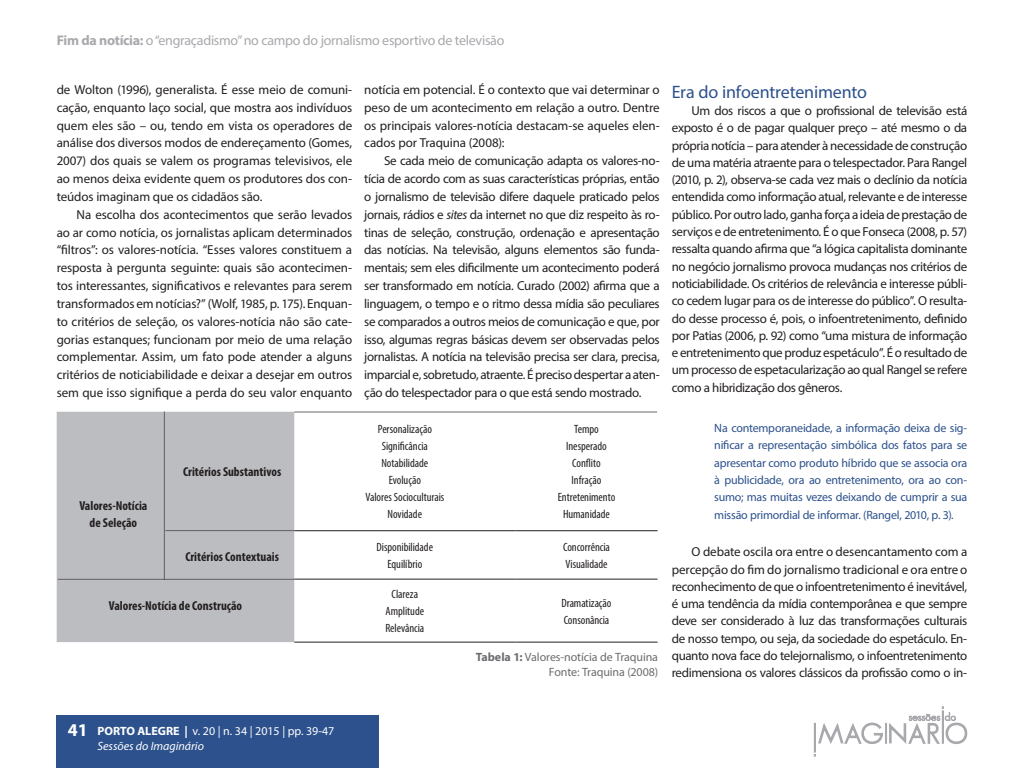
<style>
.page{position:relative;width:1024px;height:768px;background:#fff}
.page>*{position:absolute;margin:0;border:0;box-sizing:border-box;transform-origin:0 0}
.t1{font:18px "Myriad Pro";letter-spacing:-.01em;color:#2c518c}
.t2{font:700 18px "Myriad Pro";color:#fff}
.t3{font:14px "Myriad Pro";letter-spacing:-.02em;color:#a8a9ad}
.t4{font:13px/17.8px "Myriad Pro";letter-spacing:-.02em;color:#231f20;text-align:justify}
.t5{font:700 condensed 13px/17px "Myriad Pro";color:#231f20;text-align:center}
.t6{font:12px/17.3px "Myriad Pro";letter-spacing:-.02em;color:#2c518c;text-align:justify}
.t7{font:condensed 12px/17px "Myriad Pro";letter-spacing:-.005em;color:#231f20;text-align:center}
.t8{font:12px/15px "Myriad Pro";color:#fff}
.t9{font:12px/15px "Myriad Pro";letter-spacing:-.01em;color:#6c6d70;text-align:right}
.s1{font-weight:700}
.s2{font-style:italic}
</style>
<div class="page">
<div style="left:57px;top:715px;width:322px;height:53px;background:#2c518c"></div>
<hr style="left:814px;top:723px;width:2px;height:30px;background:#a8a9ad">
<svg style="left:818px;top:706px;width:150px;height:38px"></svg>
<div style="left:57px;top:412px;width:237px;height:230px;background:#bcbdc0"></div>
<hr style="left:294px;top:530px;width:221px;height:1px;background:#231f20">
<hr style="left:515px;top:530px;width:143px;height:1px;background:#231f20">
<hr style="left:294px;top:579px;width:221px;height:1px;background:#231f20">
<hr style="left:515px;top:579px;width:143px;height:1px;background:#231f20">
<hr style="left:294px;top:642px;width:221px;height:1px;background:#231f20">
<hr style="left:515px;top:642px;width:143px;height:1px;background:#231f20">
<hr style="left:165px;top:530px;width:129px;height:1px;background:#333">
<hr style="left:294px;top:412px;width:363px;height:1px;background:#231f20">
<hr style="left:164px;top:411px;width:1px;height:169px;background:#333">
<hr style="left:58px;top:579px;width:236px;height:1px;background:#333">
<p class="t3" style="left:57px;top:32px;width:449px"><span class="s1">Fim da notícia:</span> o “engraçadismo” no campo do jornalismo esportivo de televisão</p>
<p class="t4" style="left:57px;top:80px;width:297px">de Wolton (1996), generalista. É esse meio de comuni&shy;cação, enquanto laço social, que mostra aos indivíduos quem eles são – ou, tendo em vista os operadores de análise dos diversos modos de endereçamento (Gomes, 2007) dos quais se valem os programas televisivos, ele ao menos deixa evidente quem os produtores dos con&shy;teúdos imaginam que os cidadãos são.</p>
<p class="t4" style="left:57px;top:205px;width:297px;text-indent:20px">Na escolha dos acontecimentos que serão levados ao ar como notícia, os jornalistas aplicam determinados “filtros”: os valores-notícia. “Esses valores constituem a resposta à pergunta seguinte: quais são acontecimen&shy;tos interessantes, significativos e relevantes para serem transformados em notícias?” (Wolf, 1985, p. 175). Enquan&shy;to critérios de seleção, os valores-notícia não são cate&shy;gorias estanques; funcionam por meio de uma relação complementar. Assim, um fato pode atender a alguns critérios de noticiabilidade e deixar a desejar em outros sem que isso signifique a perda do seu valor enquanto</p>
<p class="t4" style="left:364px;top:80px;width:297px">notícia em potencial. É o contexto que vai determinar o peso de um acontecimento em relação a outro. Dentre os principais valores-notícia destacam-se aqueles elen&shy;cados por Traquina (2008):</p>
<p class="t4" style="left:364px;top:152px;width:297px;text-indent:20px">Se cada meio de comunicação adapta os valores-no&shy;tícia de acordo com as suas características próprias, então o jornalismo de televisão difere daquele praticado pelos jornais, rádios e <span class="s2">sites</span> da internet no que diz respeito às ro&shy;tinas de seleção, construção, ordenação e apresentação das notícias. Na televisão, alguns elementos são funda&shy;mentais; sem eles dificilmente um acontecimento poderá ser transformado em notícia. Curado (2002) afirma que a linguagem, o tempo e o ritmo dessa mídia são peculiares se comparados a outros meios de comunicação e que, por isso, algumas regras básicas devem ser observadas pelos jornalistas. A notícia na televisão precisa ser clara, precisa, imparcial e, sobretudo, atraente. É preciso despertar a aten&shy;ção do telespectador para o que está sendo mostrado.</p>
<p class="t5" style="left:79px;top:497px;width:70px">Valores-Notícia de Seleção</p>
<p class="t5" style="left:183px;top:463px;width:100px">Critérios Substantivos</p>
<p class="t7" style="left:365px;top:421px;width:80px">Personalização<br>Significância<br>Notabilidade<br>Evolução<br>Valores Socioculturais<br>Novidade</p>
<p class="t7" style="left:558px;top:421px;width:59px">Tempo<br>Inesperado<br>Conflito<br>Infração<br>Entretenimento<br>Humanidade</p>
<p class="t5" style="left:185px;top:548px;width:95px">Critérios Contextuais</p>
<p class="t7" style="left:377px;top:538px;width:58px">Disponibilidade<br>Equilíbrio</p>
<p class="t7" style="left:563px;top:538px;width:48px;text-align:left">Concorrência<br>Visualidade</p>
<p class="t5" style="left:109px;top:597px;width:135px">Valores-Notícia de Construção</p>
<p class="t7" style="left:385px;top:586px;width:40px">Clareza<br>Amplitude<br>Relevância</p>
<p class="t7" style="left:561px;top:594px;width:52px;text-align:left">Dramatização<br>Consonância</p>
<p class="t9" style="left:476px;top:649px;width:184px"><span class="s1">Tabela 1:</span> Valores-notícia de Traquina<br>Fonte: Traquina (2008)</p>
<h1 class="t1" style="left:672px;top:80px;width:197px">Era do infoentretenimento</h1>
<p class="t4" style="left:672px;top:102px;width:297px;line-height:17.3px;text-indent:20px">Um dos riscos a que o profissional de televisão está exposto é o de pagar qualquer preço – até mesmo o da própria notícia – para atender à necessidade de construção de uma matéria atraente para o telespectador. Para Rangel (2010, p. 2), observa-se cada vez mais o declínio da notícia entendida como informação atual, relevante e de interesse público. Por outro lado, ganha força a ideia de prestação de serviços e de entretenimento. É o que Fonseca (2008, p. 57) ressalta quando afirma que “a lógica capitalista dominante no negócio jornalismo provoca mudanças nos critérios de noticiabilidade. Os critérios de relevância e interesse públi&shy;co cedem lugar para os de interesse do público”. O resulta&shy;do desse processo é, pois, o infoentretenimento, definido por Patias (2006, p. 92) como “uma mistura de informação e entretenimento que produz espetáculo”. É o resultado de um processo de espetacularização ao qual Rangel se refere como a hibridização dos gêneros.</p>
<p class="t6" style="left:714px;top:419px;width:255px">Na contemporaneidade, a informação deixa de sig&shy;nificar a representação simbólica dos fatos para se apresentar como produto híbrido que se associa ora à publicidade, ora ao entretenimento, ora ao con&shy;sumo; mas muitas vezes deixando de cumprir a sua missão primordial de informar. (Rangel, 2010, p. 3).</p>
<p class="t4" style="left:672px;top:543px;width:297px;line-height:17.3px;text-indent:20px">O debate oscila ora entre o desencantamento com a percepção do fim do jornalismo tradicional e ora entre o reconhecimento de que o infoentretenimento é inevitável, é uma tendência da mídia contemporânea e que sempre deve ser considerado à luz das transformações culturais de nosso tempo, ou seja, da sociedade do espetáculo. En&shy;quanto nova face do telejornalismo, o infoentretenimento redimensiona os valores clássicos da profissão como o in-</p>
<h1 class="t2" style="left:68px;top:718px;width:21px">41</h1>
<p class="t8" style="left:97px;top:724px;width:238px"><span class="s1">PORTO ALEGRE |</span> v. 20 | n. 34 | 2015 | pp. 39-47<br><span class="s2">Sessões do Imaginário</span></p>
</div>
